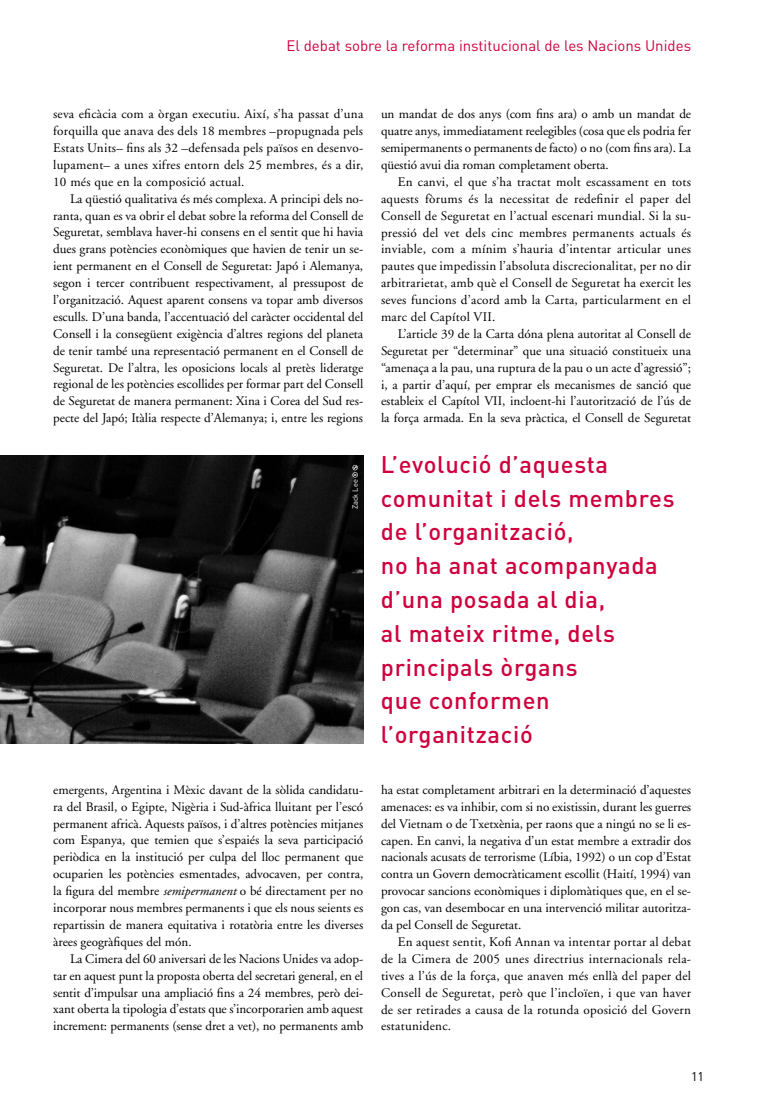
<style>
.page{position:relative;width:762px;height:1117px;background:#fff}
.page>*{position:absolute;margin:0;border:0;box-sizing:border-box;transform-origin:0 0}
.t1{font:500 23.75px/33.8px "DIN";letter-spacing:.03em;color:#ce003d}
.t2{font:15px "DIN";color:#ce003d}
.t3{font:13.12px/16.9px "Adobe Garamond";color:#000;text-align:justify}
.t4{font:12.5px "DIN";color:#000}
.t5{font:7.5px "DIN";color:#fff}
.s1{font-style:italic}
</style>
<div class="page">
<img style="left:0;top:456px;width:363px;height:287px">
<svg style="left:352px;top:464px;width:6px;height:13px"></svg>
<p class="t2" style="left:286px;top:36px;width:406px">El debat sobre la reforma institucional de les Nacions Unides</p>
<p class="t3" style="left:53px;top:106px;width:312px">seva eficàcia com a òrgan executiu. Així, s’ha passat d’una forquilla que anava des dels 18 membres –propugnada pels Estats Units– fins als 32 –defensada pels països en desenvo&shy;lupament– a unes xifres entorn dels 25 membres, és a dir, 10 més que en la composició actual.</p>
<p class="t3" style="left:53px;top:190px;width:312px;text-indent:17px">La qüestió qualitativa és més complexa. A principi dels no&shy;ranta, quan es va obrir el debat sobre la reforma del Consell de Seguretat, semblava haver-hi consens en el sentit que hi havia dues grans potències econòmiques que havien de tenir un se&shy;ient permanent en el Consell de Seguretat: Japó i Alemanya, segon i tercer contribuent respectivament, al pressupost de l’organització. Aquest aparent consens va topar amb diversos esculls. D’una banda, l’accentuació del caràcter occidental del Consell i la consegüent exigència d’altres regions del planeta de tenir també una representació permanent en el Consell de Seguretat. De l’altra, les oposicions locals al pretès lideratge regional de les potències escollides per formar part del Consell de Seguretat de manera permanent: Xina i Corea del Sud res&shy;pecte del Japó; Itàlia respecte d’Alemanya; i, entre les regions</p>
<p class="t5" style="left:350px;top:509px;width:31px;rotate:-90deg">Zack Lee</p>
<p class="t3" style="left:53px;top:781px;width:312px">emergents, Argentina i Mèxic davant de la sòlida candidatu&shy;ra del Brasil, o Egipte, Nigèria i Sud-àfrica lluitant per l’escó permanent africà. Aquests països, i d’altres potències mitjanes com Espanya, que temien que s’espaiés la seva participació periòdica en la institució per culpa del lloc permanent que ocuparien les potències esmentades, advocaven, per contra, la figura del membre <span class="s1">semipermanent</span> o bé directament per no incorporar nous membres permanents i que els nous seients es repartissin de manera equitativa i rotatòria entre les diverses àrees geogràfiques del món.</p>
<p class="t3" style="left:53px;top:950px;width:312px;text-indent:17px">La Cimera del 60 aniversari de les Nacions Unides va adop&shy;tar en aquest punt la proposta oberta del secretari general, en el sentit d’impulsar una ampliació fins a 24 membres, però dei&shy;xant oberta la tipologia d’estats que s’incorporarien amb aquest increment: permanents (sense dret a vet), no permanents amb</p>
<p class="t3" style="left:381px;top:106px;width:312px">un mandat de dos anys (com fins ara) o amb un mandat de quatre anys, immediatament reelegibles (cosa que els podria fer semipermanents o permanents de facto) o no (com fins ara). La qüestió avui dia roman completament oberta.</p>
<p class="t3" style="left:381px;top:174px;width:312px;text-indent:17px">En canvi, el que s’ha tractat molt escassament en tots aquests fòrums és la necessitat de redefinir el paper del Consell de Seguretat en l’actual escenari mundial. Si la su&shy;pressió del vet dels cinc membres permanents actuals és inviable, com a mínim s’hauria d’intentar articular unes pautes que impedissin l’absoluta discrecionalitat, per no dir arbitrarietat, amb què el Consell de Seguretat ha exercit les seves funcions d’acord amb la Carta, particularment en el marc del Capítol VII.</p>
<p class="t3" style="left:381px;top:325px;width:312px;text-indent:17px">L’article 39 de la Carta dóna plena autoritat al Consell de Seguretat per “determinar” que una situació constitueix una “amenaça a la pau, una ruptura de la pau o un acte d’agressió”; i, a partir d’aquí, per emprar els mecanismes de sanció que estableix el Capítol VII, incloent-hi l’autorització de l’ús de la força armada. En la seva pràctica, el Consell de Seguretat</p>
<h1 class="t1" style="left:381px;top:446px;width:295px">L’evolució d’aquesta comunitat i dels membres de l’organització,<br>no ha anat acompanyada d’una posada al dia,<br>al mateix ritme, dels principals òrgans<br>que conformen l’organització</h1>
<p class="t3" style="left:381px;top:781px;width:312px">ha estat completament arbitrari en la determinació d’aquestes amenaces: es va inhibir, com si no existissin, durant les guerres del Vietnam o de Txetxènia, per raons que a ningú no se li es&shy;capen. En canvi, la negativa d’un estat membre a extradir dos nacionals acusats de terrorisme (Líbia, 1992) o un cop d’Estat contra un Govern democràticament escollit (Haití, 1994) van provocar sancions econòmiques i diplomàtiques que, en el se&shy;gon cas, van desembocar en una intervenció militar autoritza&shy;da pel Consell de Seguretat.</p>
<p class="t3" style="left:381px;top:933px;width:312px;text-indent:17px">En aquest sentit, Kofi Annan va intentar portar al debat de la Cimera de 2005 unes directrius internacionals rela&shy;tives a l’ús de la força, que anaven més enllà del paper del Consell de Seguretat, però que l’incloïen, i que van haver de ser retirades a causa de la rotunda oposició del Govern estatunidenc.</p>
<p class="t4" style="left:691px;top:1068px;width:15px">11</p>
</div>
